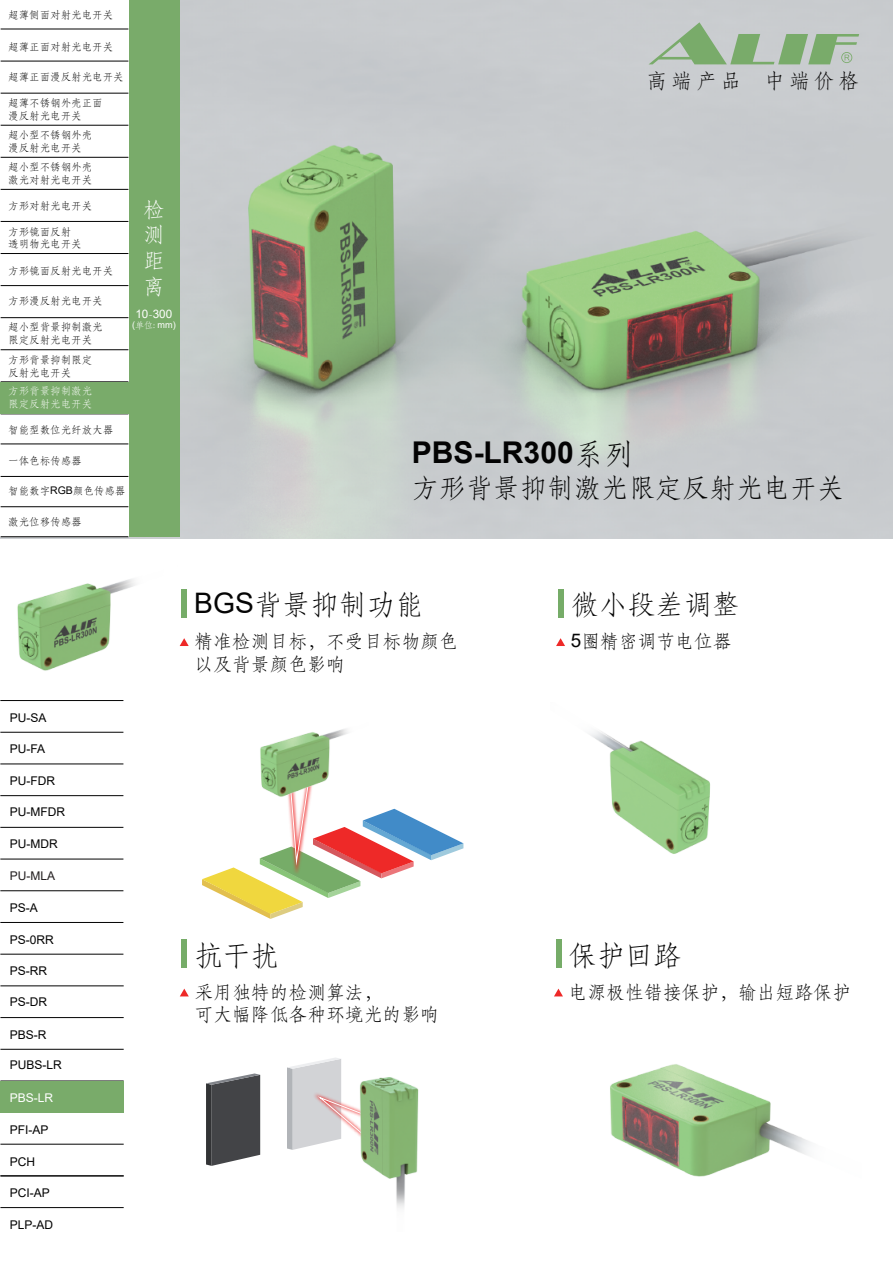
<style>
.page{position:relative;width:893px;height:1263px;background:#fff}
.page>*{position:absolute;margin:0;border:0;box-sizing:border-box;transform-origin:0 0}
.t1{font:700 30px "Arial";color:#030303}
.t2{font:28.2px "ST Fangsong";color:#050505}
.t3{font:27px "ST Fangsong";color:#030303}
.t4{font:21.45px/25.8px "ST Fangsong";color:#fff;text-align:justify}
.t5{font:20.7px "ST Fangsong";letter-spacing:.2em;color:#050404}
.t6{font:18.75px/22.6px "ST Fangsong";color:#050505}
.t7{font:12px "Arial";color:#030303}
.t8{font:12px "Arial";color:#231f20}
.t9{font:12px "Arial";color:#fff}
.t10{font:11.7px "Arial";color:#fff}
.t11{font:10.5px/12.6px "ST Fangsong";color:#030303}
.t12{font:10.5px/12.6px "ST Fangsong";color:#050505}
.t13{font:10.5px/12.6px "ST Fangsong";color:#fff}
.t14{font:9.15px "Arial";color:#fff}
.s1{font-family:"Adobe Song Std";font-weight:300}
.s2{font-family:"ST Fangsong"}
.s3{font-family:"Arial"}
.s4{font-family:"ST Fangsong";font-weight:400}
</style>
<div class="page">
<img style="left:178px;top:0;width:715px;height:538px">
<svg style="left:180px;top:638px;width:9px;height:8px"></svg>
<div style="left:181px;top:589px;width:6px;height:28px;background:#76ac68"></div>
<svg style="left:556px;top:638px;width:9px;height:8px"></svg>
<div style="left:558px;top:589px;width:5px;height:28px;background:#76ac68"></div>
<svg style="left:649px;top:22px;width:210px;height:42px;background:#aabfa8"></svg>
<div style="left:556px;top:940px;width:5px;height:28px;background:#76ac68"></div>
<svg style="left:180px;top:988px;width:9px;height:8px"></svg>
<div style="left:182px;top:940px;width:5px;height:28px;background:#76ac68"></div>
<div style="left:128px;top:0;width:52px;height:537px;background:#79ab6a"></div>
<hr style="left:0;top:764px;width:123px;height:1px;background:#030303">
<hr style="left:0;top:795px;width:123px;height:1px;background:#030303">
<hr style="left:0;top:827px;width:123px;height:1px;background:#030303">
<hr style="left:0;top:859px;width:123px;height:1px;background:#030303">
<hr style="left:0;top:890px;width:123px;height:1px;background:#030303">
<hr style="left:0;top:922px;width:123px;height:1px;background:#030303">
<hr style="left:0;top:954px;width:123px;height:1px;background:#030303">
<hr style="left:0;top:985px;width:124px;height:1px;background:#030303">
<hr style="left:0;top:1017px;width:124px;height:1px;background:#030303">
<hr style="left:0;top:1049px;width:124px;height:1px;background:#030303">
<hr style="left:0;top:1112px;width:124px;height:1px;background:#030303">
<hr style="left:0;top:1144px;width:124px;height:1px;background:#030303">
<hr style="left:0;top:1175px;width:124px;height:1px;background:#030303">
<hr style="left:0;top:1207px;width:124px;height:1px;background:#030303">
<hr style="left:1px;top:29px;width:127px;height:1px;background:#030303">
<hr style="left:1px;top:61px;width:127px;height:1px;background:#030303">
<hr style="left:1px;top:93px;width:127px;height:1px;background:#030303">
<hr style="left:1px;top:125px;width:127px;height:1px;background:#030303">
<hr style="left:1px;top:157px;width:127px;height:1px;background:#030303">
<hr style="left:1px;top:189px;width:127px;height:1px;background:#030303">
<hr style="left:1px;top:221px;width:127px;height:1px;background:#030303">
<hr style="left:1px;top:253px;width:127px;height:1px;background:#030303">
<hr style="left:1px;top:285px;width:127px;height:1px;background:#030303">
<hr style="left:1px;top:317px;width:127px;height:1px;background:#030303">
<hr style="left:1px;top:349px;width:127px;height:1px;background:#030303">
<hr style="left:1px;top:414px;width:127px;height:1px;background:#030303">
<hr style="left:1px;top:444px;width:127px;height:1px;background:#030303">
<hr style="left:1px;top:476px;width:127px;height:1px;background:#030303">
<hr style="left:1px;top:506px;width:127px;height:1px;background:#030303">
<div style="left:0;top:382px;width:129px;height:32px;background:#79ab6a"></div>
<div style="left:0;top:1081px;width:124px;height:31px;background:#79ab6a"></div>
<img style="left:0;top:532px;width:178px;height:201px">
<img style="left:554px;top:950px;width:256px;height:227px">
<img style="left:589px;top:731px;width:121px;height:123px">
<svg style="left:202px;top:808px;width:261px;height:111px"></svg>
<img style="left:221px;top:729px;width:158px;height:122px">
<svg style="left:206px;top:1073px;width:54px;height:93px;background:#58595c"></svg>
<svg style="left:287px;top:1067px;width:3px;height:82px"></svg>
<img style="left:290px;top:1058px;width:129px;height:150px">
<p class="t11" style="left:8px;top:8px;width:106px">超薄侧面对射光电开关</p>
<p class="t11" style="left:8px;top:40px;width:106px">超薄正面对射光电开关</p>
<p class="t11" style="left:8px;top:71px;width:117px">超薄正面漫反射光电开关</p>
<p class="t11" style="left:8px;top:96px;width:96px">超薄不锈钢外壳正面漫反射光电开关</p>
<p class="t11" style="left:8px;top:128px;width:85px">超小型不锈钢外壳漫反射光电开关</p>
<p class="t12" style="left:8px;top:160px;width:85px">超小型不锈钢外壳激光对射光电开关</p>
<p class="t11" style="left:8px;top:199px;width:85px">方形对射光电开关</p>
<p class="t11" style="left:8px;top:225px;width:75px">方形镜面反射透明物光电开关</p>
<p class="t11" style="left:8px;top:264px;width:106px">方形镜面反射光电开关</p>
<p class="t11" style="left:8px;top:294px;width:96px">方形漫反射光电开关</p>
<p class="t11" style="left:8px;top:320px;width:96px">超小型背景抑制激光限定反射光电开关</p>
<p class="t11" style="left:8px;top:354px;width:85px">方形背景抑制限定反射光电开关</p>
<p class="t13" style="left:8px;top:384px;width:85px">方形背景抑制激光限定反射光电开关</p>
<p class="t11" style="left:8px;top:423px;width:106px">智能型数位光纤放大器</p>
<p class="t11" style="left:8px;top:454px;width:75px">一体色标传感器</p>
<h3 class="t4" style="left:143px;top:196px;width:23px">检测距离</h3>
<p class="t10" style="left:135px;top:305px;width:38px">10<span class="s1">-</span>300</p>
<p class="t14" style="left:132px;top:319px;width:45px">(<span class="s2">单位:</span> mm)</p>
<p class="t11" style="left:8px;top:484px;width:119px">智能数字<span class="s3">RGB</span>颜色传感器</p>
<p class="t11" style="left:8px;top:515px;width:75px">激光位移传感器</p>
<h3 class="t5" style="left:646px;top:67px;width:214px">高端产品 中端价格</h3>
<h1 class="t1" style="left:412px;top:431px;width:223px">PBS-LR300<span class="s4">系列</span></h1>
<h3 class="t3" style="left:412px;top:469px;width:433px">方形背景抑制激光限定反射光电开关</h3>
<p class="t7" style="left:10px;top:709px;width:38px">PU-SA</p>
<p class="t7" style="left:10px;top:740px;width:37px">PU-FA</p>
<p class="t7" style="left:10px;top:772px;width:47px">PU-FDR</p>
<p class="t7" style="left:10px;top:803px;width:57px">PU-MFDR</p>
<p class="t7" style="left:10px;top:836px;width:49px">PU-MDR</p>
<p class="t8" style="left:10px;top:867px;width:47px">PU-MLA</p>
<p class="t7" style="left:10px;top:899px;width:30px">PS-A</p>
<p class="t7" style="left:10px;top:932px;width:46px">PS-0RR</p>
<p class="t7" style="left:10px;top:963px;width:39px">PS-RR</p>
<p class="t7" style="left:10px;top:994px;width:39px">PS-DR</p>
<p class="t7" style="left:10px;top:1026px;width:38px">PBS-R</p>
<p class="t7" style="left:10px;top:1057px;width:54px">PUBS-LR</p>
<p class="t9" style="left:10px;top:1089px;width:45px">PBS-LR</p>
<p class="t7" style="left:10px;top:1122px;width:40px">PFI-AP</p>
<p class="t7" style="left:10px;top:1153px;width:27px">PCH</p>
<p class="t7" style="left:10px;top:1184px;width:42px">PCI-AP</p>
<p class="t7" style="left:10px;top:1217px;width:45px">PLP-AD</p>
<h2 class="t2" style="left:194px;top:585px;width:231px"><span class="s3">BGS</span>背景抑制功能</h2>
<h2 class="t2" style="left:571px;top:585px;width:171px">微小段差调整</h2>
<h3 class="t6" style="left:194px;top:630px;width:265px">精准检测目标，不受目标物颜色以及背景颜色影响</h3>
<h3 class="t6" style="left:571px;top:630px;width:163px"><span class="s3">5</span>圈精密调节电位器</h3>
<h2 class="t2" style="left:194px;top:936px;width:86px">抗干扰</h2>
<h2 class="t2" style="left:569px;top:936px;width:114px">保护回路</h2>
<h3 class="t6" style="left:194px;top:980px;width:246px">采用独特的检测算法，<br>可大幅降低各种环境光的影响</h3>
<h3 class="t6" style="left:569px;top:980px;width:284px">电源极性错接保护，输出短路保护</h3>
</div>
